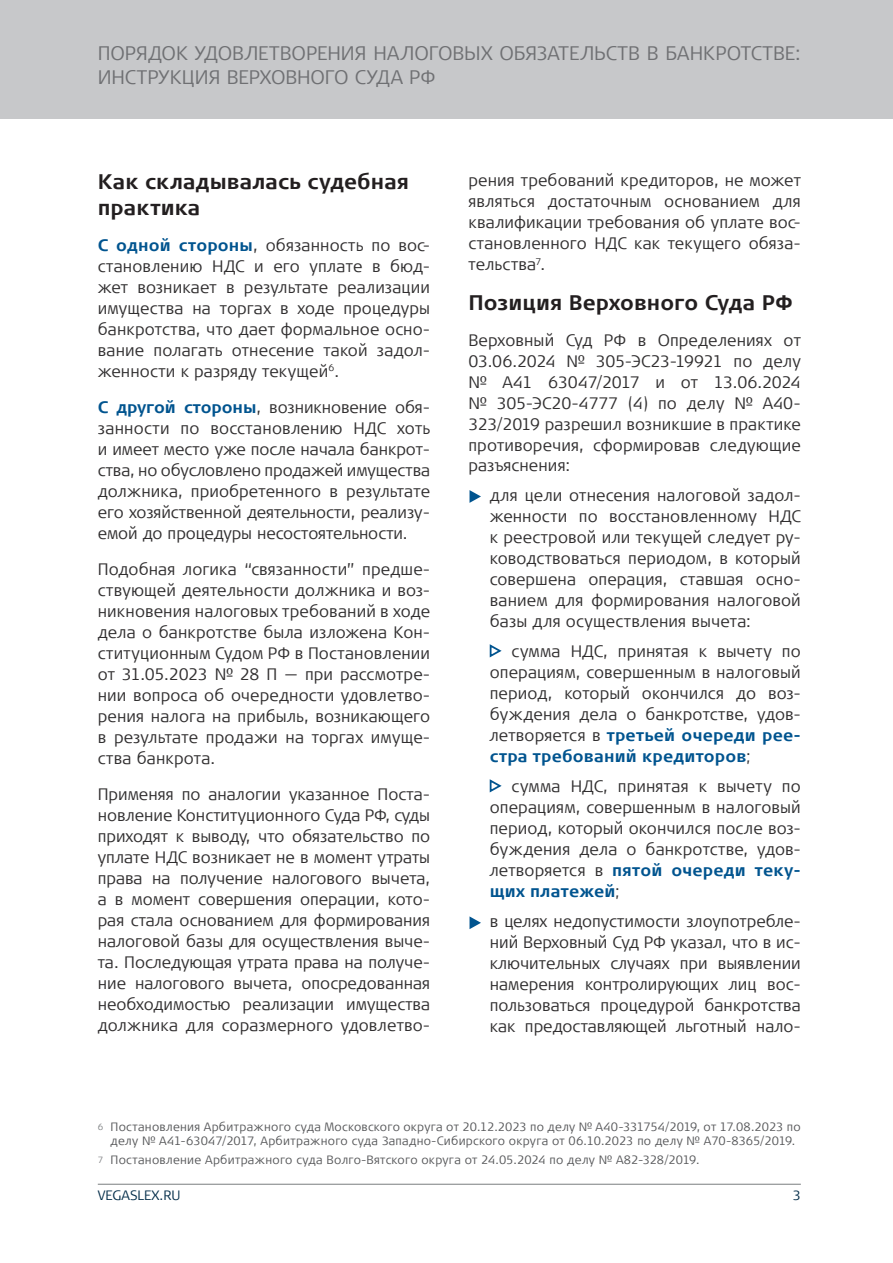
<style>
.page{position:relative;width:893px;height:1263px;background:#fff}
.page>*{position:absolute;margin:0;border:0;box-sizing:border-box;transform-origin:0 0}
.t1{font:700 21px/25.2px "Signa Offc Pro";letter-spacing:.005em;color:#231f20}
.t2{font:300 19.5px/23.4px "Signa Offc Pro";color:#6f7073}
.t3{font:300 16.5px/21px "Signa Offc Pro";letter-spacing:.005em;color:#312f30;text-align:justify}
.t4{font:300 13.5px "Signa Offc Pro";color:#032d49}
.t5{font:300 12px/13.5px "Signa Offc Pro";letter-spacing:.02em;color:#57585a}
.t6{font:300 9px "Signa Offc Pro";color:#808285}
.s1{font-weight:700;color:#01548f}
</style>
<div class="page">
<div style="left:0;top:0;width:893px;height:119px;background:#c7c8ca"></div>
<hr style="left:98px;top:1184px;width:703px;height:1px;background:#797d7f">
<svg style="left:489px;top:644px;width:13px;height:14px"></svg>
<svg style="left:489px;top:779px;width:13px;height:14px"></svg>
<svg style="left:469px;top:490px;width:12px;height:13px"></svg>
<svg style="left:469px;top:916px;width:12px;height:13px"></svg>
<p class="t2" style="left:98px;top:41px;width:704px">ПОРЯДОК УДОВЛЕТВОРЕНИЯ НАЛОГОВЫХ ОБЯЗАТЕЛЬСТВ В БАНКРОТСТВЕ:<br>ИНСТРУКЦИЯ ВЕРХОВНОГО СУДА РФ</p>
<p class="t1" style="left:98px;top:169px;width:313px">Как складывалась судебная практика</p>
<p class="t3" style="left:98px;top:234px;width:334px"><span class="s1">С одной стороны</span>, обязанность по вос&shy;становлению НДС и его уплате в бюд&shy;жет возникает в результате реализации имущества на торгах в ходе процедуры банкротства, что дает формальное осно&shy;вание полагать отнесение такой задол&shy;женности к разряду текущей<sup>6</sup>.</p>
<p class="t3" style="left:98px;top:396px;width:334px"><span class="s1">С другой стороны</span>, возникновение обя&shy;занности по восстановлению НДС хоть и имеет место уже после начала банкрот&shy;ства, но обусловлено продажей имущества должника, приобретенного в результате его хозяйственной деятельности, реализу&shy;емой до процедуры несостоятельности.</p>
<p class="t3" style="left:98px;top:558px;width:334px">Подобная логика “связанности” предше&shy;ствующей деятельности должника и воз&shy;никновения налоговых требований в ходе дела о банкротстве была изложена Кон&shy;ституционным Судом РФ в Постановлении от 31.05.2023 № 28 П — при рассмотре&shy;нии вопроса об очередности удовлетво&shy;рения налога на прибыль, возникающего в результате продажи на торгах имуще&shy;ства банкрота.</p>
<p class="t3" style="left:98px;top:783px;width:334px">Применяя по аналогии указанное Поста&shy;новление Конституционного Суда РФ, суды приходят к выводу, что обязательство по уплате НДС возникает не в момент утраты права на получение налогового вычета, а в момент совершения операции, кото&shy;рая стала основанием для формирования налоговой базы для осуществления выче&shy;та. Последующая утрата права на получе&shy;ние налогового вычета, опосредованная необходимостью реализации имущества должника для соразмерного удовлетво-</p>
<p class="t3" style="left:468px;top:169px;width:334px">рения требований кредиторов, не может являться достаточным основанием для квалификации требования об уплате вос&shy;становленного НДС как текущего обяза&shy;тельства<sup>7</sup>.</p>
<p class="t1" style="left:468px;top:290px;width:326px">Позиция Верховного Суда РФ</p>
<p class="t3" style="left:468px;top:329px;width:334px">Верховный Суд РФ в Определениях от 03.06.2024 № 305-ЭС23-19921 по делу № А41 63047/2017 и от 13.06.2024 № 305-ЭС20-4777 (4) по делу № А40- 323/2019 разрешил возникшие в практике противоречия, сформировав следующие разъяснения:</p>
<p class="t3" style="left:490px;top:484px;width:313px">для цели отнесения налоговой задол&shy;женности по восстановленному НДС к реестровой или текущей следует ру&shy;ководствоваться периодом, в который совершена операция, ставшая осно&shy;ванием для формирования налоговой базы для осуществления вычета:</p>
<p class="t3" style="left:490px;top:640px;width:313px;text-indent:22px">сумма НДС, принятая к вычету по операциям, совершенным в налоговый период, который окончился до воз&shy;буждения дела о банкротстве, удов&shy;летворяется в <span class="s1">третьей очереди рее&shy;стра требований кредиторов</span>;</p>
<p class="t3" style="left:490px;top:775px;width:313px;text-indent:22px">сумма НДС, принятая к вычету по операциям, совершенным в налоговый период, который окончился после воз&shy;буждения дела о банкротстве, удов&shy;летворяется в <span class="s1">пятой очереди теку&shy;щих платежей</span>;</p>
<p class="t3" style="left:490px;top:910px;width:313px">в целях недопустимости злоупотребле&shy;ний Верховный Суд РФ указал, что в ис&shy;ключительных случаях при выявлении намерения контролирующих лиц вос&shy;пользоваться процедурой банкротства как предоставляющей льготный нало-</p>
<p class="t5" style="left:111px;top:1120px;width:692px">Постановления Арбитражного суда Московского округа от 20.12.2023 по делу № А40-331754/2019, от 17.08.2023 по делу № А41-63047/2017, Арбитражного суда Западно-Сибирского округа от 06.10.2023 по делу № А70-8365/2019.</p>
<p class="t5" style="left:111px;top:1153px;width:590px">Постановление Арбитражного суда Волго-Вятского округа от 24.05.2024 по делу № А82-328/2019.</p>
<p class="t6" style="left:98px;top:1121px;width:7px">6</p>
<p class="t6" style="left:98px;top:1154px;width:7px">7</p>
<p class="t4" style="left:98px;top:1186px;width:84px">VEGASLEX.RU</p>
<p class="t4" style="left:793px;top:1185px;width:10px">3</p>
</div>
